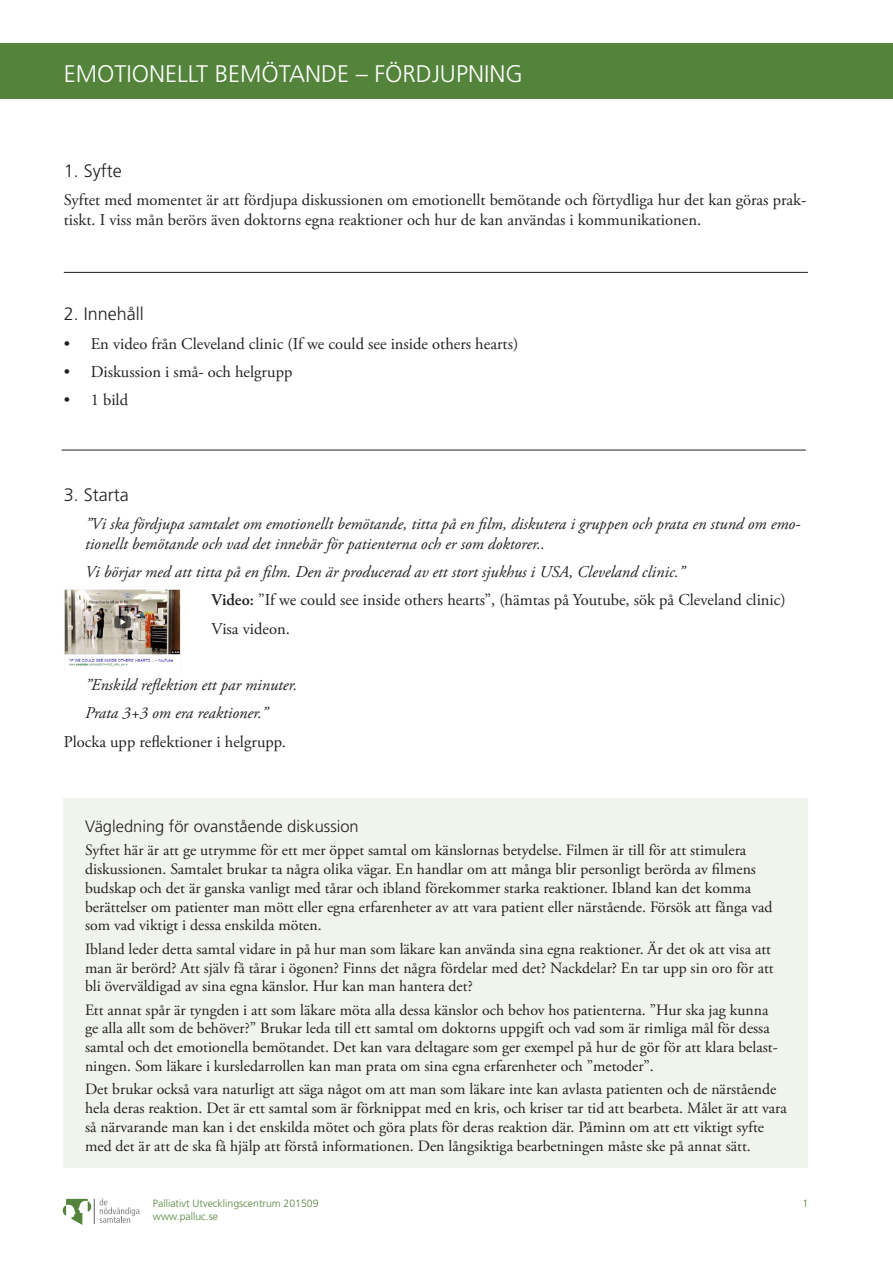
<style>
.page{position:relative;width:893px;height:1263px;background:#fff}
.page>*{position:absolute;margin:0;border:0;box-sizing:border-box;transform-origin:0 0}
.BRÖD_svart_garamond{font:300 24px "Frutiger LT Std";color:#fff}
.rubrik_1_svart_fruti{font:300 18px "Frutiger LT Std";color:#231f20}
.BRÖD_svart_garamond-2{font:16.5px/19.8px "Adobe Garamond Pro";color:#231f20}
.bröd_italic{font:italic 16.5px/19.8px "Adobe Garamond Pro";color:#231f20}
.ruta_rubrik{font:300 16.5px "Frutiger LT Std";color:#231f20}
.ruta_bröd{font:15.75px/18.9px "Adobe Garamond Pro";color:#231f20}
.t1{font:300 10.5px/12.6px "Frutiger LT Std";color:#54833b}
.s1{font-weight:600}
</style>
<div class="page">
<svg style="left:63px;top:1198px;width:76px;height:27px"></svg>
<div style="left:63px;top:798px;width:745px;height:370px;background:#f0f4ed"></div>
<div style="left:0;top:43px;width:893px;height:56px;background:#54833b"></div>
<hr style="left:64px;top:272px;width:744px;height:1px;background:#231f20">
<hr style="left:62px;top:450px;width:744px;height:1px;background:#231f20">
<img style="left:64px;top:589px;width:117px;height:78px">
<p class="BRÖD_svart_garamond" style="left:64px;top:60px;width:460px">EMOTIONELLT BEMÖTANDE – FÖRDJUPNING</p>
<p class="rubrik_1_svart_fruti" style="left:64px;top:161px;width:59px">1. Syfte</p>
<p class="BRÖD_svart_garamond-2" style="left:64px;top:191px;width:744px">Syftet med momentet är att fördjupa diskussionen om emotionellt bemötande och förtydliga hur det kan göras prak&shy;tiskt. I viss mån berörs även doktorns egna reaktioner och hur de kan användas i kommunikationen.</p>
<p class="rubrik_1_svart_fruti" style="left:64px;top:304px;width:82px">2. Innehåll</p>
<p class="BRÖD_svart_garamond-2" style="left:64px;top:334px;width:456px">• En video från Cleveland clinic (If we could see inside others hearts)</p>
<p class="BRÖD_svart_garamond-2" style="left:64px;top:362px;width:230px">• Diskussion i små- och helgrupp</p>
<p class="BRÖD_svart_garamond-2" style="left:64px;top:391px;width:66px">• 1 bild</p>
<p class="rubrik_1_svart_fruti" style="left:64px;top:484px;width:66px">3. Starta</p>
<p class="bröd_italic" style="left:85px;top:514px;width:717px">”Vi ska fördjupa samtalet om emotionellt bemötande, titta på en film, diskutera i gruppen och prata en stund om emo&shy;tionellt bemötande och vad det innebär för patienterna och er som doktorer..</p>
<p class="bröd_italic" style="left:85px;top:562px;width:601px">Vi börjar med att titta på en film. Den är producerad av ett stort sjukhus i USA, Cleveland clinic.”</p>
<p class="BRÖD_svart_garamond-2" style="left:211px;top:591px;width:576px"><span class="s1">Video:</span> ”If we could see inside others hearts”, (hämtas på Youtube, sök på Cleveland clinic)</p>
<p class="BRÖD_svart_garamond-2" style="left:211px;top:619px;width:80px">Visa videon.</p>
<p class="bröd_italic" style="left:85px;top:675px;width:214px">”Enskild reflektion ett par minuter.</p>
<p class="bröd_italic" style="left:85px;top:704px;width:184px">Prata 3+3 om era reaktioner.”</p>
<p class="BRÖD_svart_garamond-2" style="left:64px;top:732px;width:224px">Plocka upp reflektioner i helgrupp.</p>
<p class="ruta_rubrik" style="left:85px;top:817px;width:275px">Vägledning för ovanstående diskussion</p>
<p class="ruta_bröd" style="left:85px;top:841px;width:689px">Syftet här är att ge utrymme för ett mer öppet samtal om känslornas betydelse. Filmen är till för att stimulera diskussionen. Samtalet brukar ta några olika vägar. En handlar om att många blir personligt berörda av filmens budskap och det är ganska vanligt med tårar och ibland förekommer starka reaktioner. Ibland kan det komma berättelser om patienter man mött eller egna erfarenheter av att vara patient eller närstående. Försök att fånga vad som vad viktigt i dessa enskilda möten.</p>
<p class="ruta_bröd" style="left:85px;top:940px;width:690px">Ibland leder detta samtal vidare in på hur man som läkare kan använda sina egna reaktioner. Är det ok att visa att man är berörd? Att själv få tårar i ögonen? Finns det några fördelar med det? Nackdelar? En tar upp sin oro för att bli överväldigad av sina egna känslor. Hur kan man hantera det?</p>
<p class="ruta_bröd" style="left:85px;top:1001px;width:694px">Ett annat spår är tyngden i att som läkare möta alla dessa känslor och behov hos patienterna. ”Hur ska jag kunna ge alla allt som de behöver?” Brukar leda till ett samtal om doktorns uppgift och vad som är rimliga mål för dessa samtal och det emotionella bemötandet. Det kan vara deltagare som ger exempel på hur de gör för att klara belast&shy;ningen. Som läkare i kursledarrollen kan man prata om sina egna erfarenheter och ”metoder”.</p>
<p class="ruta_bröd" style="left:85px;top:1080px;width:703px">Det brukar också vara naturligt att säga något om att man som läkare inte kan avlasta patienten och de närstående hela deras reaktion. Det är ett samtal som är förknippat med en kris, och kriser tar tid att bearbeta. Målet är att vara så närvarande man kan i det enskilda mötet och göra plats för deras reaktion där. Påminn om att ett viktigt syfte med det är att de ska få hjälp att förstå informationen. Den långsiktiga bearbetningen måste ske på annat sätt.</p>
<p class="t1" style="left:153px;top:1197px;width:167px">Palliativt Utvecklingscentrum 201509 www.palluc.se</p>
<p class="t1" style="left:803px;top:1197px;width:7px">1</p>
</div>
